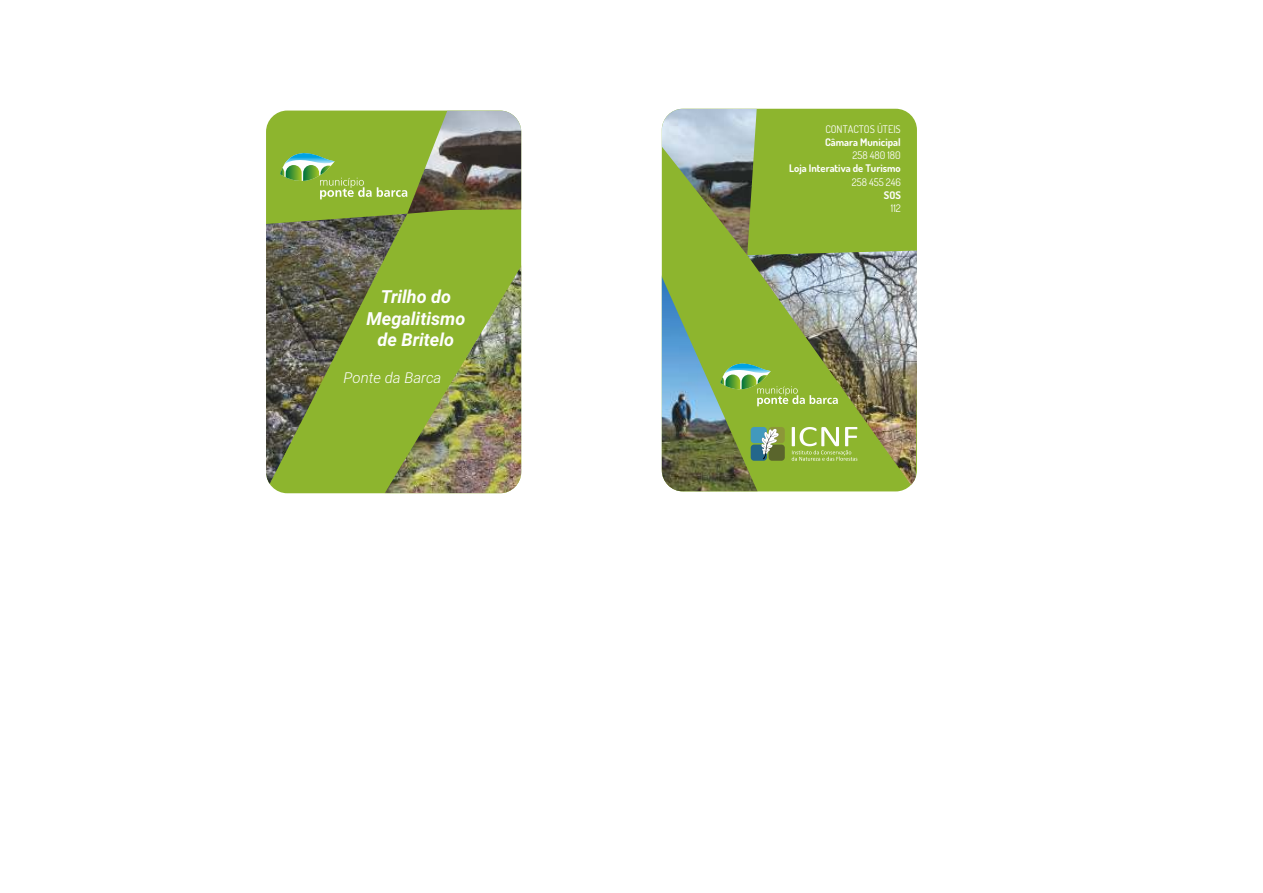
<style>
.page{position:relative;width:1263px;height:893px;background:#fff}
.page>*{position:absolute;margin:0;border:0;box-sizing:border-box;transform-origin:0 0}
.t1{font:italic 700 18px/21.6px "Roboto";color:#fefefe;text-align:center}
.t2{font:italic 300 15px "Roboto";color:#fefefe}
.t3{font:700 10.5px "Dosis";color:#fefefe}
.t4{font:10.5px "Dosis";color:#fefefe}
</style>
<div class="page">
<div style="left:662px;top:109px;width:255px;height:382px;background:#8db52e;border-radius:21px"></div>
<img style="left:662px;top:277px;width:85px;height:214px">
<img style="left:747px;top:250px;width:170px;height:241px">
<img style="left:662px;top:109px;width:95px;height:146px">
<div style="left:751px;top:427px;width:16px;height:16px;background:#4299bd;border-radius:3px"></div>
<div style="left:769px;top:427px;width:16px;height:16px;background:#8c9738;border-radius:3px"></div>
<div style="left:751px;top:445px;width:16px;height:16px;background:#24678b;border-radius:3px"></div>
<div style="left:769px;top:445px;width:16px;height:16px;background:#5a652c;border-radius:3px"></div>
<svg style="left:761px;top:429px;width:18px;height:30px"></svg>
<svg style="left:792px;top:427px;width:65px;height:34px"></svg>
<svg style="left:720px;top:354px;width:118px;height:52px"></svg>
<div style="left:266px;top:111px;width:255px;height:382px;background:#8db52e;border-radius:21px"></div>
<img style="left:407px;top:111px;width:114px;height:103px">
<img style="left:407px;top:267px;width:114px;height:226px">
<img style="left:266px;top:214px;width:141px;height:279px">
<svg style="left:280px;top:153px;width:127px;height:46px"></svg>
<h1 class="t1" style="left:366px;top:288px;width:100px">Trilho do<br>Megalitismo de Britelo</h1>
<h2 class="t2" style="left:344px;top:372px;width:99px">Ponte da Barca</h2>
<p class="t4" style="left:825px;top:122px;width:77px">CONTACTOS ÚTEIS</p>
<p class="t3" style="left:825px;top:135px;width:77px">Câmara Municipal</p>
<p class="t4" style="left:852px;top:148px;width:50px">258 480 180</p>
<p class="t3" style="left:789px;top:162px;width:113px">Loja Interativa de Turismo</p>
<p class="t4" style="left:852px;top:175px;width:51px">258 455 246</p>
<p class="t3" style="left:884px;top:188px;width:18px">SOS</p>
<p class="t4" style="left:891px;top:201px;width:11px">112</p>
</div>
